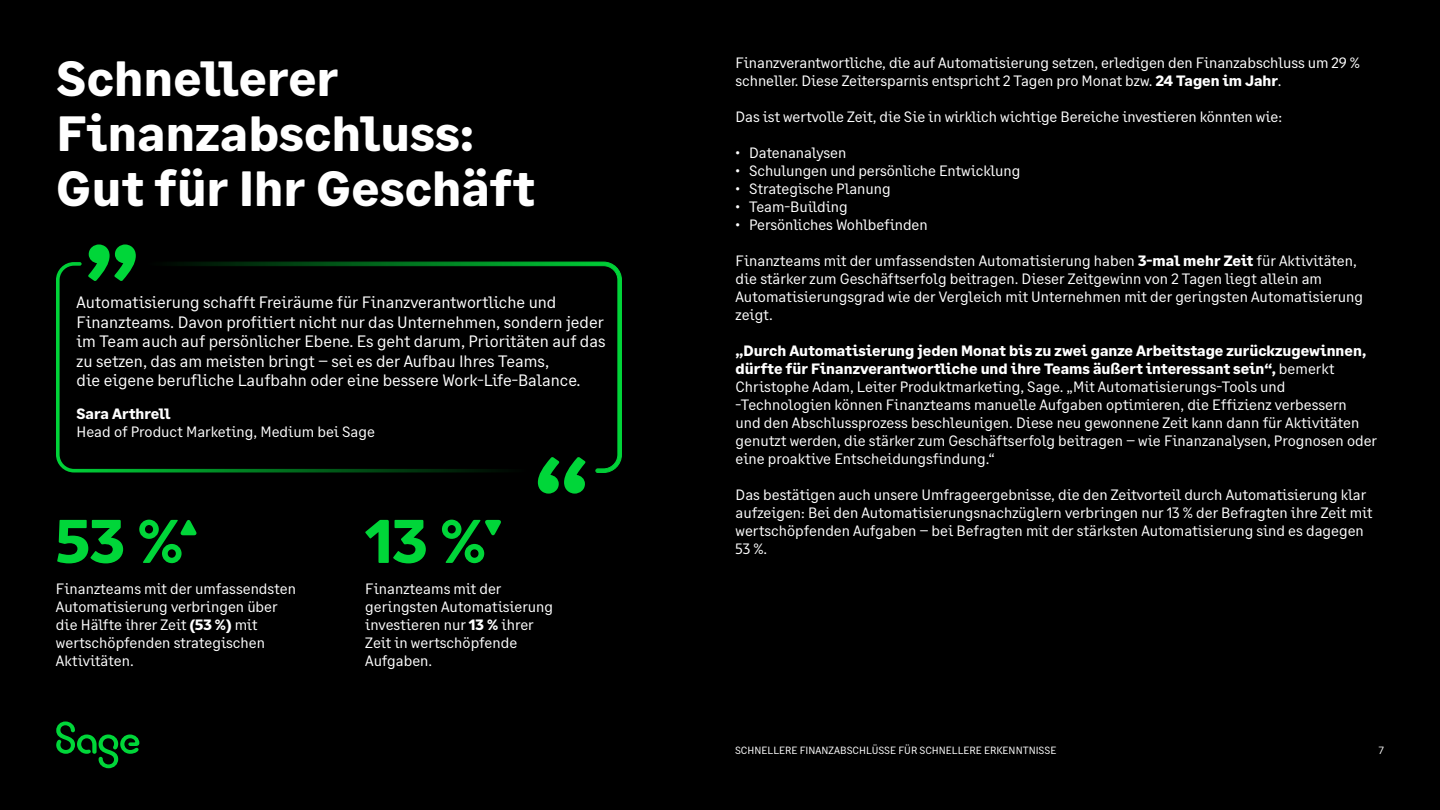
<style>
.page{position:relative;width:1440px;height:810px;background:#000}
.page>*{position:absolute;margin:0;border:0;box-sizing:border-box;transform-origin:0 0}
.t1{font:700 61.5px "Sage Text";color:#00d639}
.t2{font:700 49.5px/54.8px "Sage Text";letter-spacing:.005em;color:#fff}
.t3{font:16.5px/19.5px "Sage Text";color:#fff}
.t4{font:15px/18px "Sage Text";color:#fff}
.t5{font:700 15px "Sage Text";color:#fff}
.t6{font:10.5px "Sage Text";color:#fff}
.s1{font-weight:700}
</style>
<div class="page">
<svg style="left:485px;top:520px;width:16px;height:16px"></svg>
<svg style="left:180px;top:520px;width:17px;height:15px"></svg>
<svg style="left:143px;top:261px;width:479px;height:212px"></svg>
<svg style="left:56px;top:262px;width:473px;height:210px"></svg>
<svg style="left:538px;top:457px;width:48px;height:37px"></svg>
<svg style="left:88px;top:244px;width:48px;height:37px"></svg>
<svg style="left:56px;top:722px;width:83px;height:46px"></svg>
<h2 class="t2" style="left:56px;top:52px;width:480px">Schnellerer<br>Finanzabschluss:<br>Gut für Ihr Geschäft</h2>
<p class="t3" style="left:77px;top:293px;width:531px">Automatisierung schafft Freiräume für Finanzverantwortliche und Finanzteams. Davon profitiert nicht nur das Unternehmen, sondern jeder im Team auch auf persönlicher Ebene. Es geht darum, Prioritäten auf das zu setzen, das am meisten bringt – sei es der Aufbau Ihres Teams,<br>die eigene berufliche Laufbahn oder eine bessere Work-Life-Balance.</p>
<p class="t5" style="left:77px;top:404px;width:96px">Sara Arthrell</p>
<p class="t4" style="left:77px;top:422px;width:300px">Head of Product Marketing, Medium bei Sage</p>
<h1 class="t1" style="left:56px;top:503px;width:129px">53 %</h1>
<h1 class="t1" style="left:365px;top:503px;width:122px">13 %</h1>
<p class="t4" style="left:365px;top:580px;width:189px">Finanzteams mit der geringsten Automatisierung investieren nur <span class="s1">13 %</span> ihrer<br>Zeit in wertschöpfende<br>Aufgaben.</p>
<p class="t4" style="left:56px;top:580px;width:242px">Finanzteams mit der umfassendsten<br>Automatisierung verbringen über die Hälfte ihrer Zeit <span class="s1">(53 %)</span> mit wertschöpfenden strategischen<br>Aktivitäten.</p>
<p class="t4" style="left:736px;top:54px;width:626px">Finanzverantwortliche, die auf Automatisierung setzen, erledigen den Finanzabschluss um 29 % schneller. Diese Zeitersparnis entspricht 2 Tagen pro Monat bzw. <span class="s1">24 Tagen im Jahr</span>.</p>
<p class="t4" style="left:736px;top:108px;width:548px">Das ist wertvolle Zeit, die Sie in wirklich wichtige Bereiche investieren könnten wie:</p>
<p class="t4" style="left:736px;top:144px;width:112px">• Datenanalysen</p>
<p class="t4" style="left:736px;top:162px;width:286px">• Schulungen und persönliche Entwicklung</p>
<p class="t4" style="left:736px;top:180px;width:157px">• Strategische Planung</p>
<p class="t4" style="left:736px;top:198px;width:114px">• Team-Building</p>
<p class="t4" style="left:736px;top:216px;width:194px">• Persönliches Wohlbefinden</p>
<p class="t4" style="left:736px;top:252px;width:629px">Finanzteams mit der umfassendsten Automatisierung haben <span class="s1">3-mal mehr Zeit</span> für Aktivitäten, die stärker zum Geschäftserfolg beitragen. Dieser Zeitgewinn von 2 Tagen liegt allein am Automatisierungsgrad wie der Vergleich mit Unternehmen mit der geringsten Automatisierung zeigt.</p>
<p class="t4" style="left:736px;top:342px;width:643px"><span class="s1">„Durch Automatisierung jeden Monat bis zu zwei ganze Arbeitstage zurückzugewinnen, dürfte für Finanzverantwortliche und ihre Teams äußert interessant sein“,</span> bemerkt Christophe Adam, Leiter Produktmarketing, Sage. „Mit Automatisierungs-Tools und -Technologien können Finanzteams manuelle Aufgaben optimieren, die Effizienz verbessern<br>und den Abschlussprozess beschleunigen. Diese neu gewonnene Zeit kann dann für Aktivitäten genutzt werden, die stärker zum Geschäftserfolg beitragen – wie Finanzanalysen, Prognosen oder eine proaktive Entscheidungsfindung.“</p>
<p class="t4" style="left:736px;top:486px;width:638px">Das bestätigen auch unsere Umfrageergebnisse, die den Zeitvorteil durch Automatisierung klar aufzeigen: Bei den Automatisierungsnachzüglern verbringen nur 13 % der Befragten ihre Zeit mit wertschöpfenden Aufgaben – bei Befragten mit der stärksten Automatisierung sind es dagegen 53 %.</p>
<p class="t6" style="left:735px;top:744px;width:323px">SCHNELLERE FINANZABSCHLÜSSE FÜR SCHNELLERE ERKENNTNISSE</p>
<p class="t6" style="left:1379px;top:744px;width:7px">7</p>
</div>
